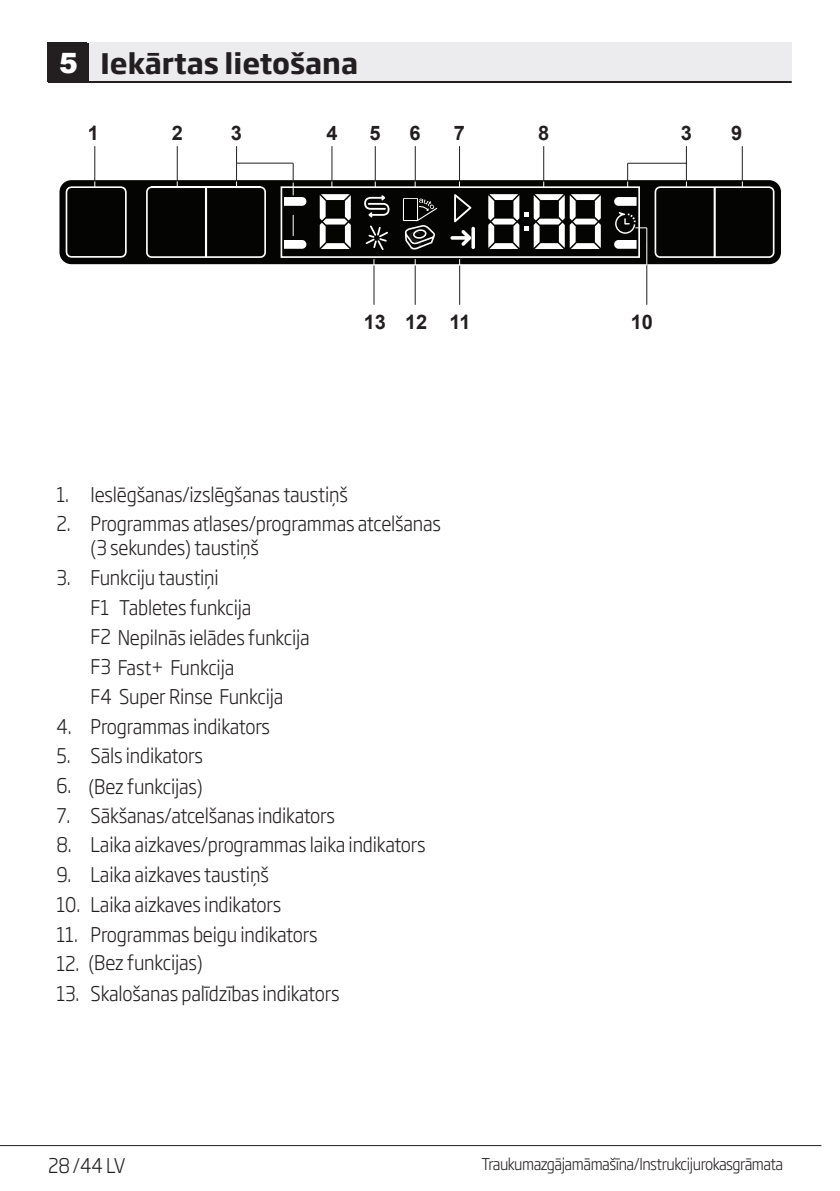
<style>
.page{position:relative;width:840px;height:1191px;background:#fff}
.page>*{position:absolute;margin:0;border:0;box-sizing:border-box;transform-origin:0 0}
.Ana_Baslik{font:700 28px "Soho Gothic Pro";color:#231f20}
.t1{font:900 28px "Arial";color:#fff}
.Girintili_Yazi{font:300 20px/24px "Soho Gothic Pro";letter-spacing:-.01em;color:#231f20;scale:.9 1}
.Yazi_alanlari{font:300 20px "Soho Gothic Pro";letter-spacing:-.01em;color:#231f20;scale:.9 1}
.Yazi_alanlari-2{font:700 20px "Arial";letter-spacing:-.01em;color:#231f20}
.t2{font:300 16px "Soho Gothic Pro";letter-spacing:-.035em;color:#231f20;scale:.9 1}
</style>
<div class="page">
<hr style="left:0;top:1145px;width:821px;height:1px;background:#231f20">
<div style="left:88px;top:43px;width:703px;height:39px;background:#ececee"></div>
<hr style="left:48px;top:81px;width:743px;height:2px;background:#231f20">
<div style="left:47px;top:42px;width:40px;height:40px;background:#231f20"></div>
<div style="left:49px;top:43px;width:39px;height:40px;background:#231f20"></div>
<svg style="left:59px;top:178px;width:722px;height:88px;background:#333432"></svg>
<svg style="left:65px;top:185px;width:575px;height:74px;background:#1c1c1b"></svg>
<hr style="left:713px;top:187px;width:2px;height:70px;background:#fff">
<svg style="left:319px;top:194px;width:31px;height:55px"></svg>
<svg style="left:488px;top:194px;width:112px;height:55px"></svg>
<svg style="left:364px;top:195px;width:25px;height:22px"></svg>
<svg style="left:365px;top:225px;width:23px;height:25px"></svg>
<svg style="left:450px;top:230px;width:21px;height:16px"></svg>
<hr style="left:471px;top:227px;width:3px;height:22px;background:#fff;border-radius:2px">
<svg style="left:454px;top:194px;width:17px;height:28px"></svg>
<svg style="left:613px;top:240px;width:23px;height:9px"></svg>
<svg style="left:613px;top:197px;width:23px;height:9px"></svg>
<svg style="left:402px;top:198px;width:35px;height:52px;background:#373837"></svg>
<hr style="left:646px;top:241px;width:1px;height:64px;background:#231f20">
<hr style="left:646px;top:228px;width:1px;height:37px;background:#fff">
<svg style="left:614px;top:212px;width:32px;height:22px"></svg>
<hr style="left:94px;top:146px;width:1px;height:37px;background:#231f20">
<hr style="left:177px;top:146px;width:1px;height:35px;background:#231f20">
<hr style="left:331px;top:146px;width:1px;height:35px;background:#231f20">
<hr style="left:375px;top:146px;width:1px;height:35px;background:#231f20">
<hr style="left:414px;top:146px;width:1px;height:35px;background:#231f20">
<hr style="left:459px;top:146px;width:1px;height:35px;background:#231f20">
<hr style="left:543px;top:146px;width:1px;height:35px;background:#231f20">
<hr style="left:685px;top:146px;width:1px;height:35px;background:#231f20">
<hr style="left:741px;top:146px;width:1px;height:35px;background:#231f20">
<hr style="left:459px;top:265px;width:1px;height:40px;background:#231f20">
<hr style="left:414px;top:265px;width:1px;height:40px;background:#231f20">
<hr style="left:373px;top:265px;width:1px;height:40px;background:#231f20">
<svg style="left:284px;top:215px;width:22px;height:34px"></svg>
<svg style="left:284px;top:163px;width:22px;height:43px"></svg>
<hr style="left:236px;top:146px;width:1px;height:35px;background:#231f20">
<svg style="left:145px;top:181px;width:122px;height:78px;background:#191a18"></svg>
<hr style="left:237px;top:163px;width:56px;height:1px;background:#231f20">
<svg style="left:627px;top:164px;width:1px;height:24px"></svg>
<hr style="left:627px;top:163px;width:59px;height:1px;background:#231f20">
<p class="t1" style="left:59px;top:42px;width:20px">5</p>
<p class="Ana_Baslik" style="left:100px;top:42px;width:259px">Iekārtas lietošana</p>
<p class="Yazi_alanlari-2" style="left:88px;top:119px;width:13px">1</p>
<p class="Yazi_alanlari-2" style="left:171px;top:119px;width:13px">2</p>
<p class="Yazi_alanlari-2" style="left:326px;top:119px;width:13px">4</p>
<p class="Yazi_alanlari-2" style="left:369px;top:119px;width:13px">5</p>
<p class="Yazi_alanlari-2" style="left:409px;top:119px;width:13px">6</p>
<p class="Yazi_alanlari-2" style="left:453px;top:119px;width:13px">7</p>
<p class="Yazi_alanlari-2" style="left:538px;top:119px;width:13px">8</p>
<p class="Yazi_alanlari-2" style="left:680px;top:119px;width:13px">3</p>
<p class="Yazi_alanlari-2" style="left:730px;top:119px;width:13px">9</p>
<p class="Yazi_alanlari-2" style="left:231px;top:119px;width:13px">3</p>
<p class="Yazi_alanlari-2" style="left:364px;top:307px;width:24px">13</p>
<p class="Yazi_alanlari-2" style="left:405px;top:307px;width:24px">12</p>
<p class="Yazi_alanlari-2" style="left:449px;top:307px;width:22px">11</p>
<p class="Yazi_alanlari-2" style="left:630px;top:307px;width:24px">10</p>
<p class="Girintili_Yazi" style="left:56px;top:481px;width:325px">1. Ieslēgšanas/izslēgšanas taustiņš</p>
<p class="Girintili_Yazi" style="left:90px;top:511px;width:391px;text-indent:-34px">2. Programmas atlases/programmas atcelšanas (3 sekundes) taustiņš</p>
<p class="Girintili_Yazi" style="left:56px;top:564px;width:182px">3. Funkciju taustiņi</p>
<p class="Girintili_Yazi" style="left:90px;top:594px;width:22px">F1</p>
<p class="Girintili_Yazi" style="left:90px;top:624px;width:245px">F2 Nepilnās ielādes funkcija</p>
<p class="Girintili_Yazi" style="left:90px;top:654px;width:161px">F3 Fast+ Funkcija</p>
<p class="Girintili_Yazi" style="left:90px;top:683px;width:216px">F4 Super Rinse Funkcija</p>
<p class="Girintili_Yazi" style="left:56px;top:713px;width:239px">4. Programmas indikators</p>
<p class="Girintili_Yazi" style="left:56px;top:742px;width:164px">5. Sāls indikators</p>
<p class="Girintili_Yazi" style="left:56px;top:772px;width:18px">6.</p>
<p class="Girintili_Yazi" style="left:56px;top:802px;width:311px">7. Sākšanas/atcelšanas indikators</p>
<p class="Girintili_Yazi" style="left:56px;top:832px;width:411px">8. Laika aizkaves/programmas laika indikators</p>
<p class="Girintili_Yazi" style="left:56px;top:861px;width:237px">9. Laika aizkaves taustiņš</p>
<p class="Girintili_Yazi" style="left:56px;top:891px;width:251px">10. Laika aizkaves indikators</p>
<p class="Girintili_Yazi" style="left:56px;top:921px;width:291px">11. Programmas beigu indikators</p>
<p class="Girintili_Yazi" style="left:56px;top:950px;width:27px">12.</p>
<p class="Girintili_Yazi" style="left:56px;top:980px;width:316px">13. Skalošanas palīdzības indikators</p>
<p class="Yazi_alanlari" style="left:119px;top:592px;width:148px">Tabletes funkcija</p>
<p class="Yazi_alanlari" style="left:88px;top:771px;width:128px">(Bez funkcijas)</p>
<p class="Yazi_alanlari" style="left:88px;top:947px;width:128px">(Bez funkcijas)</p>
<p class="Girintili_Yazi" style="left:48px;top:1152px;width:88px">28 /44 LV</p>
<p class="t2" style="left:481px;top:1151px;width:336px">Trauku mazgājamā mašīna / Instrukciju rokasgrāmata</p>
</div>
